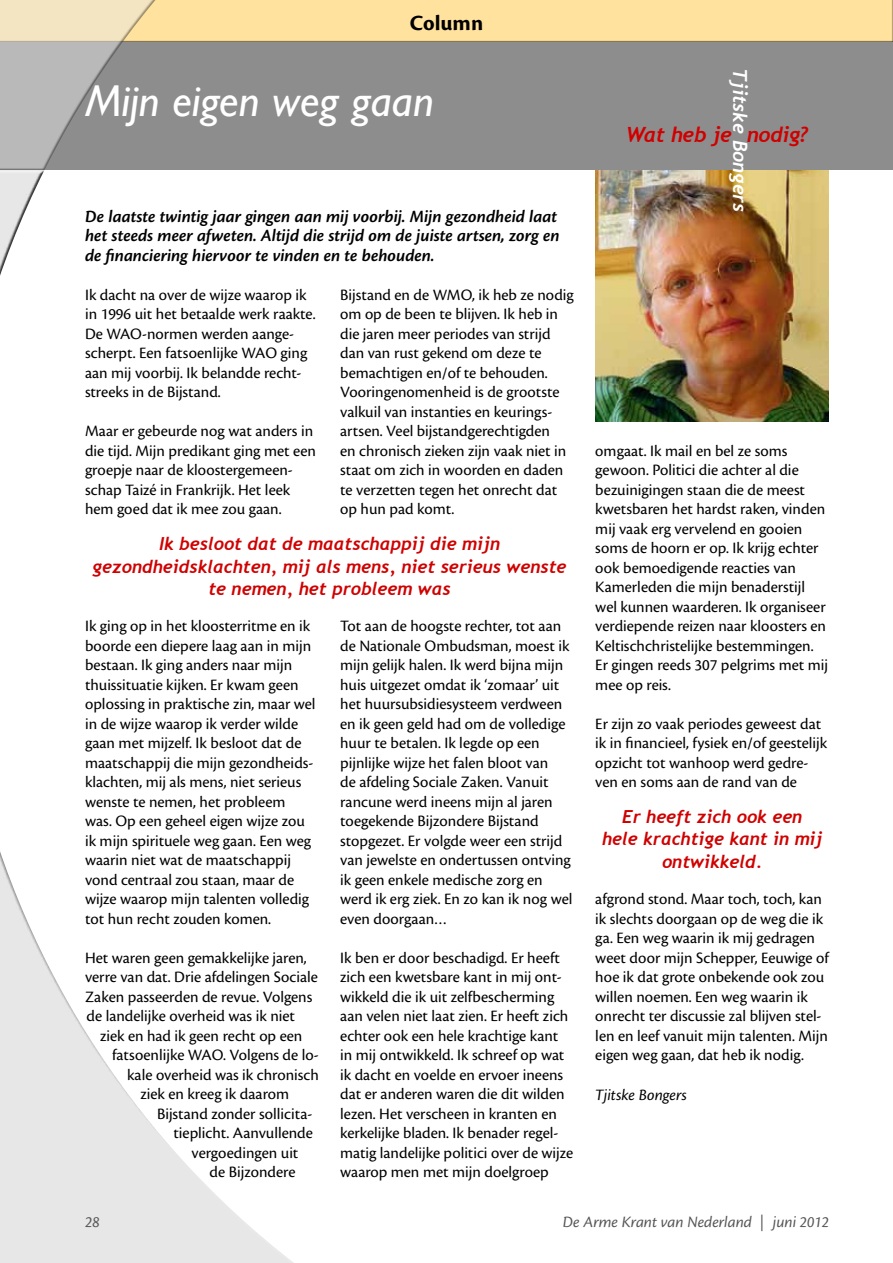
<style>
.page{position:relative;width:893px;height:1263px;background:#fff}
.page>*{position:absolute;margin:0;border:0;box-sizing:border-box;transform-origin:0 0}
.t1{font:italic 45px "Gill Sans Std";color:#fff}
.t2{font:700 22.5px "Cronos Pro";color:#000}
.t3{font:italic 700 21px "Trebuchet";letter-spacing:-.01em;color:#d00000}
.t4{font:italic 700 19.5px "Trebuchet";color:#fff}
.t5{font:italic 600 18px/19.5px "Cronos Pro";color:#000}
.t6{font:italic 700 18px/22.5px "Trebuchet";color:#d00000;text-align:center}
.t7{font:16.5px/19.5px "Cronos Pro";color:#000}
.t8{font:italic 16.5px "Cronos Pro";letter-spacing:-.005em;color:#565655}
.t9{font:italic 16.5px "Cronos Pro";color:#000}
</style>
<div class="page">
<div style="left:0;top:0;width:893px;height:45px;background:#000;opacity:.75"></div>
<div style="left:0;top:43px;width:893px;height:127px;background:#8d8d8d"></div>
<hr style="left:892px;top:0;width:1px;height:45px;background:#b9a372">
<hr style="left:892px;top:43px;width:1px;height:127px;background:#8d8d8d">
<div style="left:0;top:170px;width:313px;height:1093px;background:#000;opacity:.75"></div>
<div style="left:0;top:0;width:168px;height:172px;background:#000;opacity:.75"></div>
<img style="left:595px;top:170px;width:234px;height:251px">
<h2 class="t2" style="left:410px;top:10px;width:75px">Column</h2>
<h1 class="t1" style="left:85px;top:75px;width:350px">Mijn eigen weg gaan</h1>
<p class="t5" style="left:85px;top:207px;width:476px">De laatste twintig jaar gingen aan mij voorbij. Mijn gezondheid laat het steeds meer afweten. Altijd die strijd om de juiste artsen, zorg en de financiering hiervoor te vinden en te behouden.</p>
<p class="t7" style="left:85px;top:285px;width:232px">Ik dacht na over de wijze waarop ik in 1996 uit het betaalde werk raakte.<br>De WAO-normen werden aange&shy;scherpt. Een fatsoenlijke WAO ging aan mij voorbij. Ik belandde recht&shy;streeks in de Bijstand.</p>
<p class="t7" style="left:85px;top:421px;width:232px">Maar er gebeurde nog wat anders in die tijd. Mijn predikant ging met een groepje naar de kloostergemeen&shy;schap Taizé in Frankrijk. Het leek hem goed dat ik mee zou gaan.</p>
<p class="t7" style="left:340px;top:285px;width:235px">Bijstand en de WMO, ik heb ze nodig om op de been te blijven. Ik heb in die jaren meer periodes van strijd dan van rust gekend om deze te bemachtigen en/of te behouden.<br>Vooringenomenheid is de grootste valkuil van instanties en keurings&shy;artsen. Veel bijstandgerechtigden<br>en chronisch zieken zijn vaak niet in staat om zich in woorden en daden te verzetten tegen het onrecht dat op hun pad komt.</p>
<p class="t6" style="left:93px;top:533px;width:475px">Ik besloot dat de maatschappij die mijn gezondheidsklachten, mij als mens, niet serieus wenste te nemen, het probleem was</p>
<p class="t7" style="left:85px;top:616px;width:232px">Ik ging op in het kloosterritme en ik boorde een diepere laag aan in mijn bestaan. Ik ging anders naar mijn thuissituatie kijken. Er kwam geen oplossing in praktische zin, maar wel in de wijze waarop ik verder wilde gaan met mijzelf. Ik besloot dat de maatschappij die mijn gezondheids&shy;klachten, mij als mens, niet serieus wenste te nemen, het probleem was. Op een geheel eigen wijze zou ik mijn spirituele weg gaan. Een weg waarin niet wat de maatschappij vond centraal zou staan, maar de wijze waarop mijn talenten volledig tot hun recht zouden komen.</p>
<p class="t7" style="left:85px;top:948px;width:234px">Het waren geen gemakkelijke jaren, verre van dat. Drie afdelingen Sociale Zaken passeerden de revue. Volgens de landelijke overheid was ik niet</p>
<p class="t7" style="left:100px;top:1026px;width:204px">ziek en had ik geen recht op een</p>
<p class="t7" style="left:112px;top:1045px;width:208px">fatsoenlijke WAO. Volgens de lo-</p>
<p class="t7" style="left:127px;top:1065px;width:193px">kale overheid was ik chronisch</p>
<p class="t7" style="left:141px;top:1084px;width:150px">ziek en kreeg ik daarom</p>
<p class="t7" style="left:157px;top:1104px;width:157px">Bijstand zonder sollicita-</p>
<p class="t7" style="left:174px;top:1123px;width:141px">tieplicht. Aanvullende</p>
<p class="t7" style="left:192px;top:1143px;width:108px">vergoedingen uit</p>
<p class="t7" style="left:210px;top:1162px;width:87px">de Bijzondere</p>
<p class="t7" style="left:340px;top:616px;width:234px">Tot aan de hoogste rechter, tot aan de Nationale Ombudsman, moest ik mijn gelijk halen. Ik werd bijna mijn huis uitgezet omdat ik ‘zomaar’ uit het huursubsidiesysteem verdween en ik geen geld had om de volledige huur te betalen. Ik legde op een pijnlijke wijze het falen bloot van<br>de afdeling Sociale Zaken. Vanuit rancune werd ineens mijn al jaren toegekende Bijzondere Bijstand stopgezet. Er volgde weer een strijd van jewelste en ondertussen ontving ik geen enkele medische zorg en werd ik erg ziek. En zo kan ik nog wel even doorgaan…</p>
<p class="t7" style="left:340px;top:948px;width:235px">Ik ben er door beschadigd. Er heeft zich een kwetsbare kant in mij ont&shy;wikkeld die ik uit zelfbescherming aan velen niet laat zien. Er heeft zich echter ook een hele krachtige kant in mij ontwikkeld. Ik schreef op wat ik dacht en voelde en ervoer ineens dat er anderen waren die dit wilden lezen. Het verscheen in kranten en kerkelijke bladen. Ik benader regel&shy;matig landelijke politici over de wijze waarop men met mijn doelgroep</p>
<p class="t4" style="left:752px;top:68px;width:146px;rotate:90deg">Tjitske Bongers</p>
<p class="t3" style="left:626px;top:122px;width:184px">Wat heb je nodig?</p>
<p class="t7" style="left:595px;top:441px;width:234px">omgaat. Ik mail en bel ze soms gewoon. Politici die achter al die bezuinigingen staan die de meest kwetsbaren het hardst raken, vinden mij vaak erg vervelend en gooien soms de hoorn er op. Ik krijg echter ook bemoedigende reacties van<br>Kamerleden die mijn benaderstijl wel kunnen waarderen. Ik organiseer verdiepende reizen naar kloosters en<br>Keltischchristelijke bestemmingen.<br>Er gingen reeds 307 pelgrims met mij mee op reis.</p>
<p class="t7" style="left:595px;top:714px;width:233px">Er zijn zo vaak periodes geweest dat ik in financieel, fysiek en/of geestelijk opzicht tot wanhoop werd gedre&shy;ven en soms aan de rand van de</p>
<p class="t6" style="left:602px;top:805px;width:222px">Er heeft zich ook een hele krachtige kant in mij ontwikkeld.</p>
<p class="t7" style="left:595px;top:889px;width:235px">afgrond stond. Maar toch, toch, kan ik slechts doorgaan op de weg die ik ga. Een weg waarin ik mij gedragen weet door mijn Schepper, Eeuwige of hoe ik dat grote onbekende ook zou willen noemen. Een weg waarin ik onrecht ter discussie zal blijven stel&shy;len en leef vanuit mijn talenten. Mijn eigen weg gaan, dat heb ik nodig.</p>
<p class="t9" style="left:595px;top:1085px;width:93px">Tjitske Bongers</p>
<p class="t8" style="left:85px;top:1212px;width:16px">28</p>
<p class="t8" style="left:563px;top:1212px;width:268px">De Arme Krant van Nederland | juni 2012</p>
</div>
